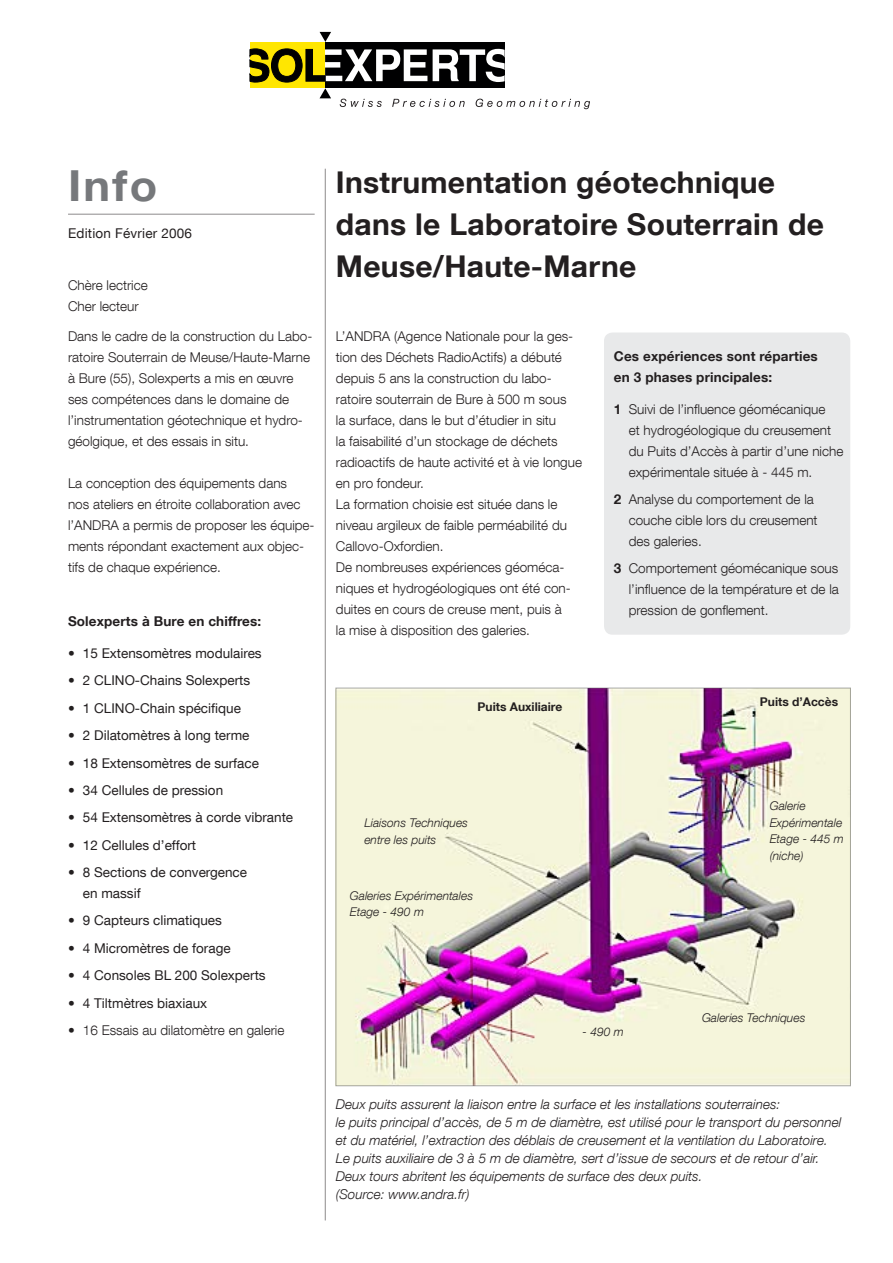
<style>
.page{position:relative;width:893px;height:1263px;background:#fff}
.page>*{position:absolute;margin:0;border:0;box-sizing:border-box;transform-origin:0 0}
.t1{font:700 42.75px "Helvetica Neue LT Com";color:#76787b;scale:1.05 1}
._00_Hauptitel{font:700 30px/42px "Helvetica Neue LT Com";letter-spacing:.01em;color:#231f20}
._01_Body{font:300 13.5px/21px "Helvetica Neue LT Com";color:#231f20}
._04_Legende{font:italic 300 13.5px/18px "Helvetica Neue LT Com";color:#231f20}
._02_Body_-_Auflistun{font:13.5px/21px "Helvetica Neue LT Com";color:#231f20}
._02_Body_-_Auflistun-2{font:300 13.5px/21px "Helvetica Neue LT Com";color:#231f20}
._03_Titel_Body{font:700 13.5px/21px "Helvetica Neue LT Com";letter-spacing:.01em;color:#231f20}
._04_Legende-2{font:italic 300 12px/16.5px "Helvetica Neue LT Com";color:#231f20}
._04_Legende-3{font:700 12px "Helvetica Neue LT Com";color:#231f20}
.s1{font-weight:700}
</style>
<div class="page">
<hr style="left:325px;top:169px;width:1px;height:1051px;background:#231f20">
<hr style="left:68px;top:214px;width:247px;height:1px;background:#231f20">
<img style="left:337px;top:689px;width:512px;height:395px">
<div style="left:250px;top:43px;width:76px;height:45px;background:#ffe601"></div>
<div style="left:325px;top:43px;width:180px;height:45px;background:#000001"></div>
<svg style="left:320px;top:32px;width:11px;height:10px"></svg>
<svg style="left:320px;top:88px;width:11px;height:10px"></svg>
<svg style="left:250px;top:49px;width:177px;height:33px"></svg>
<svg style="left:433px;top:49px;width:72px;height:33px"></svg>
<svg style="left:340px;top:99px;width:42px;height:8px"></svg>
<svg style="left:392px;top:99px;width:73px;height:8px"></svg>
<svg style="left:476px;top:99px;width:114px;height:10px"></svg>
<div style="left:604px;top:332px;width:246px;height:303px;background:#e8e9ea;border-radius:9px"></div>
<p class="t1" style="left:68px;top:159px;width:86px">Info</p>
<p class="_02_Body_-_Auflistun" style="left:68px;top:223px;width:126px">Edition Février 2006</p>
<p class="_01_Body" style="left:68px;top:274px;width:81px">Chère lectrice</p>
<p class="_01_Body" style="left:68px;top:295px;width:72px">Cher lecteur</p>
<p class="_01_Body" style="left:68px;top:325px;width:246px">Dans le cadre de la construction du Labo&shy;ratoire Souterrain de Meuse/Haute-Marne à Bure (55), Solexperts a mis en œuvre ses compétences dans le domaine de l’instrumentation géotechnique et hydro&shy;géolgique, et des essais in situ.</p>
<p class="_01_Body" style="left:68px;top:472px;width:248px">La conception des équipements dans<br>nos ateliers en étroite collaboration avec l’ANDRA a permis de proposer les équipe&shy;ments répondant exactement aux objec&shy;tifs de chaque expérience.</p>
<p class="_03_Titel_Body" style="left:68px;top:611px;width:195px">Solexperts à Bure en chiffres:</p>
<p class="_02_Body_-_Auflistun" style="left:68px;top:642px;width:195px">• 15 Extensomètres modulaires</p>
<p class="_02_Body_-_Auflistun" style="left:68px;top:670px;width:184px">• 2 CLINO-Chains Solexperts</p>
<p class="_02_Body_-_Auflistun" style="left:68px;top:697px;width:174px">• 1 CLINO-Chain spécifique</p>
<p class="_02_Body_-_Auflistun" style="left:68px;top:724px;width:183px">• 2 Dilatomètres à long terme</p>
<p class="_02_Body_-_Auflistun" style="left:68px;top:752px;width:192px">• 18 Extensomètres de surface</p>
<p class="_02_Body_-_Auflistun" style="left:68px;top:779px;width:157px">• 34 Cellules de pression</p>
<p class="_02_Body_-_Auflistun" style="left:68px;top:807px;width:227px">• 54 Extensomètres à corde vibrante</p>
<p class="_02_Body_-_Auflistun" style="left:68px;top:834px;width:130px">• 12 Cellules d’effort</p>
<p class="_02_Body_-_Auflistun" style="left:83px;top:861px;width:166px;text-indent:-15px">• 8 Sections de convergence en massif</p>
<p class="_02_Body_-_Auflistun" style="left:68px;top:910px;width:155px">• 9 Capteurs climatiques</p>
<p class="_02_Body_-_Auflistun" style="left:68px;top:937px;width:164px">• 4 Micromètres de forage</p>
<p class="_02_Body_-_Auflistun" style="left:68px;top:964px;width:199px">• 4 Consoles BL 200 Solexperts</p>
<p class="_02_Body_-_Auflistun" style="left:68px;top:992px;width:141px">• 4 Tiltmètres biaxiaux</p>
<p class="_02_Body_-_Auflistun-2" style="left:68px;top:1019px;width:218px">• 16 Essais au dilatomètre en galerie</p>
<p class="_00_Hauptitel" style="left:336px;top:160px;width:489px">Instrumentation géotechnique dans le Laboratoire Souterrain de<br>Meuse/Haute-Marne</p>
<p class="_01_Body" style="left:336px;top:325px;width:248px">L’ANDRA (Agence Nationale pour la ges&shy;tion des Déchets RadioActifs) a débuté depuis 5 ans la construction du labo&shy;ratoire souterrain de Bure à 500 m sous<br>la surface, dans le but d’étudier in situ<br>la faisabilité d’un stockage de déchets radioactifs de haute activité et à vie longue en pro fondeur.</p>
<p class="_01_Body" style="left:336px;top:493px;width:233px">La formation choisie est située dans le niveau argileux de faible perméabilité du<br>Callovo-Oxfordien.</p>
<p class="_01_Body" style="left:336px;top:556px;width:236px">De nombreuses expériences géoméca&shy;niques et hydrogéologiques ont été con&shy;duites en cours de creuse ment, puis à la mise à disposition des galeries.</p>
<p class="_04_Legende-3" style="left:478px;top:699px;width:86px">Puits Auxiliaire</p>
<p class="_03_Titel_Body" style="left:614px;top:345px;width:205px">Ces expériences sont réparties en 3 phases principales:</p>
<p class="_02_Body_-_Auflistun-2" style="left:629px;top:398px;width:216px;text-indent:-15px"><span class="s1">1</span> Suivi de l’influence géomécanique<br>et hydrogéologique du creusement du Puits d’Accès à partir d’une niche expérimentale située à - 445 m.</p>
<p class="_02_Body_-_Auflistun-2" style="left:629px;top:488px;width:190px;text-indent:-15px"><span class="s1">2</span> Analyse du comportement de la couche cible lors du creusement des galeries.</p>
<p class="_02_Body_-_Auflistun-2" style="left:629px;top:558px;width:212px;text-align:justify;text-indent:-15px"><span class="s1">3</span> Comportement géomécanique sous l’influence de la température et de la pression de gonflement.</p>
<p class="_04_Legende-3" style="left:760px;top:694px;width:80px">Puits d’Accès</p>
<p class="_04_Legende-2" style="left:364px;top:815px;width:105px">Liaisons Techniques</p>
<p class="_04_Legende-2" style="left:364px;top:831px;width:73px">entre les puits</p>
<p class="_04_Legende-2" style="left:350px;top:887px;width:125px">Galeries Expérimentales<br>Etage - 490 m</p>
<p class="_04_Legende-2" style="left:770px;top:797px;width:76px">Galerie<br>Expérimentale<br>Etage - 445 m (niche)</p>
<p class="_04_Legende-2" style="left:702px;top:1009px;width:105px">Galeries Techniques</p>
<p class="_04_Legende-2" style="left:583px;top:1023px;width:43px">- 490 m</p>
<p class="_04_Legende" style="left:336px;top:1095px;width:446px">Deux puits assurent la liaison entre la surface et les installations souterraines:</p>
<p class="_04_Legende" style="left:336px;top:1113px;width:507px">le puits principal d’accès, de 5 m de diamètre, est utilisé pour le transport du personnel et du matériel, l’extraction des déblais de creusement et la ventilation du Laboratoire.<br>Le puits auxiliaire de 3 à 5 m de diamètre, sert d’issue de secours et de retour d’air.<br>Deux tours abritent les équipements de surface des deux puits.</p>
<p class="_04_Legende" style="left:336px;top:1185px;width:135px">(Source: www.andra.fr)</p>
</div>
